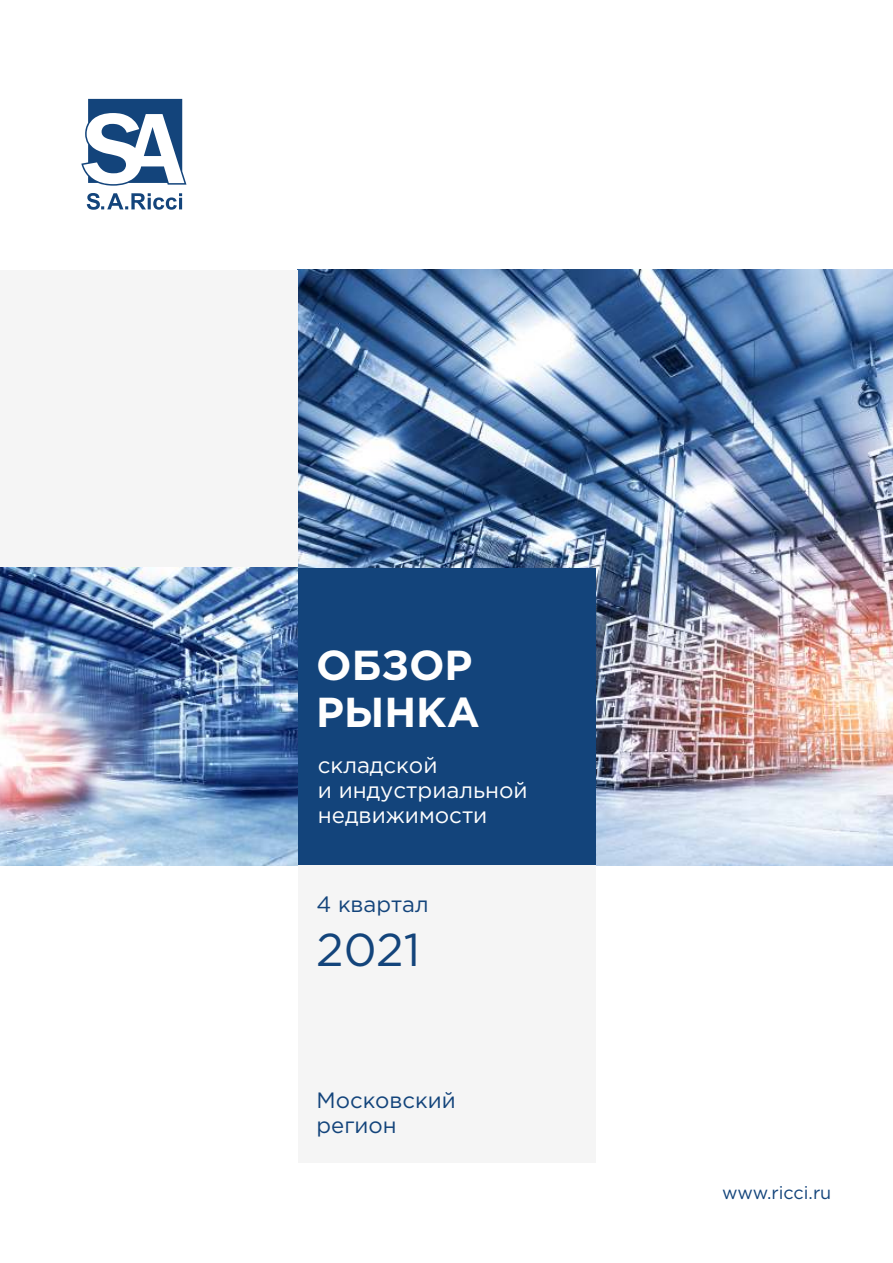
<style>
.page{position:relative;width:893px;height:1263px;background:#fff}
.page>*{position:absolute;margin:0;border:0;box-sizing:border-box;transform-origin:0 0}
.t1{font:46.05px "Gotham Pro";color:#13447b}
.t2{font:700 41.85px/47.4px "Gotham Pro";color:#fefefe}
.t3{font:22.35px/24.8px "Gotham Pro";color:#fefefe}
.t4{font:22.2px/24.6px "Gotham Pro";color:#13447b}
.t5{font:18px "Gotham Pro";color:#13447b}
</style>
<div class="page">
<img style="left:297px;top:270px;width:596px;height:596px">
<img style="left:0;top:568px;width:298px;height:297px">
<div style="left:298px;top:568px;width:297px;height:298px;background:#13447b"></div>
<svg style="left:81px;top:99px;width:105px;height:111px"></svg>
<div style="left:0;top:270px;width:298px;height:298px;background:#f5f5f5"></div>
<div style="left:298px;top:865px;width:297px;height:298px;background:#f5f5f5"></div>
<h2 class="t2" style="left:316px;top:644px;width:165px">ОБЗОР<br>РЫНКА</h2>
<p class="t3" style="left:318px;top:754px;width:211px">складской<br>и индустриальной недвижимости</p>
<p class="t4" style="left:316px;top:893px;width:114px">4 квартал</p>
<h1 class="t1" style="left:316px;top:932px;width:106px">2021</h1>
<p class="t4" style="left:316px;top:1089px;width:141px">Московский регион</p>
<p class="t5" style="left:722px;top:1185px;width:111px">www.ricci.ru</p>
</div>
